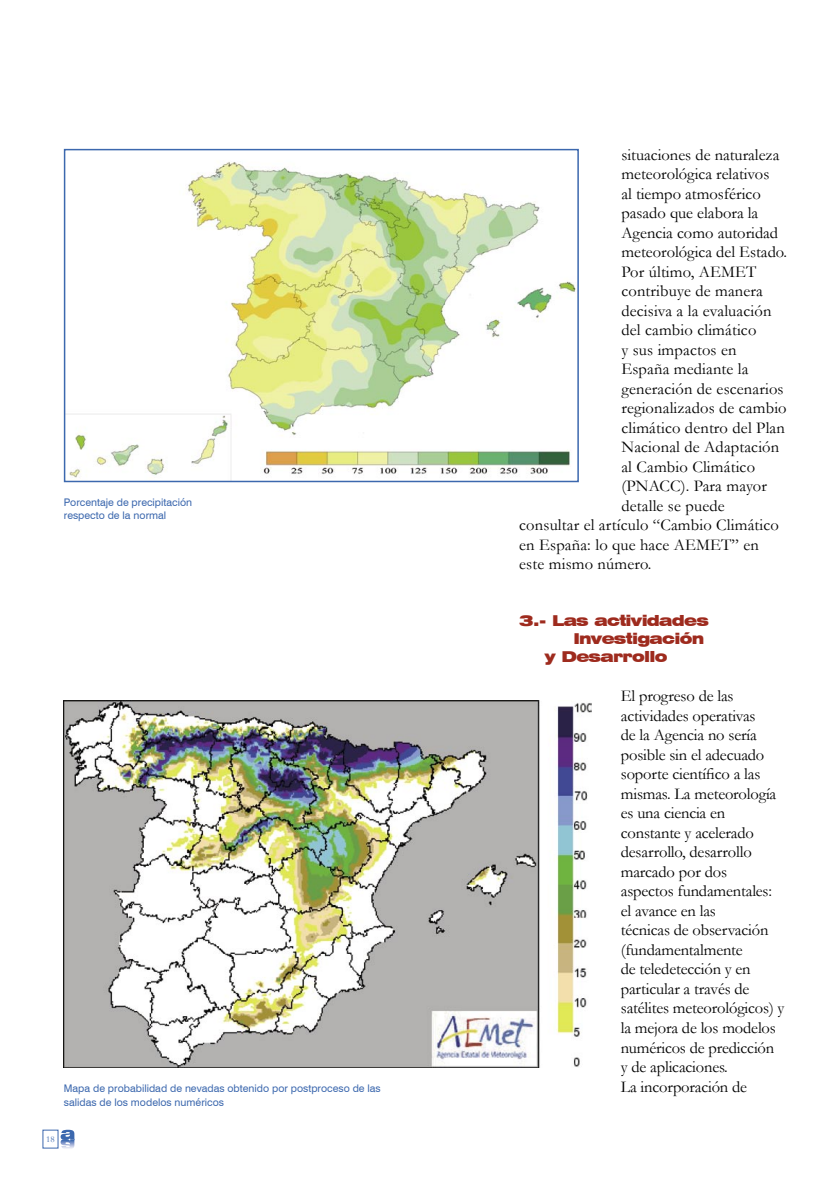
<style>
.page{position:relative;width:830px;height:1191px;background:#fff}
.page>*{position:absolute;margin:0;border:0;box-sizing:border-box;transform-origin:0 0}
.Texto_general{font:16.5px/19.5px "Garamond";color:#000}
.Ladillos{font:900 expanded 15px "Swiss 721 BT";letter-spacing:-.05em;color:#9e2b1e}
.Pie_de_Fotos{font:10.5px/13.5px "Swiss 721 BT";color:#3c68ae}
.t1{font:9px "Garamond";color:#3c68ae}
</style>
<div class="page">
<svg style="left:61px;top:1129px;width:14px;height:20px"></svg>
<img style="left:67px;top:162px;width:508px;height:316px">
<div style="left:64px;top:149px;width:514px;height:333px;border:2px solid #3c68ae"></div>
<img style="left:64px;top:700px;width:527px;height:367px">
<p class="Pie_de_Fotos" style="left:64px;top:495px;width:130px">Porcentaje de precipitación respecto de la normal</p>
<p class="Pie_de_Fotos" style="left:64px;top:1081px;width:318px">Mapa de probabilidad de nevadas obtenido por postproceso de las salidas de los modelos numéricos</p>
<p class="t1" style="left:46px;top:1133px;width:10px">18</p>
<p class="Texto_general" style="left:621px;top:144px;width:167px">situaciones de naturaleza meteorológica relativos<br>al tiempo atmosférico pasado que elabora la<br>Agencia como autoridad meteorológica del Estado.</p>
<p class="Texto_general" style="left:621px;top:261px;width:136px">Por último, AEMET</p>
<p class="Texto_general" style="left:621px;top:281px;width:143px">contribuye de manera</p>
<p class="Texto_general" style="left:621px;top:300px;width:151px">decisiva a la evaluación</p>
<p class="Texto_general" style="left:621px;top:320px;width:136px">del cambio climático</p>
<p class="Texto_general" style="left:621px;top:339px;width:117px">y sus impactos en</p>
<p class="Texto_general" style="left:621px;top:359px;width:129px">España mediante la</p>
<p class="Texto_general" style="left:621px;top:378px;width:164px">generación de escenarios</p>
<p class="Texto_general" style="left:621px;top:398px;width:167px">regionalizados de cambio</p>
<p class="Texto_general" style="left:621px;top:417px;width:165px">climático dentro del Plan</p>
<p class="Texto_general" style="left:621px;top:437px;width:159px">Nacional de Adaptación</p>
<p class="Texto_general" style="left:621px;top:456px;width:135px">al Cambio Climático</p>
<p class="Texto_general" style="left:621px;top:476px;width:147px">(PNACC). Para mayor</p>
<p class="Texto_general" style="left:621px;top:495px;width:105px">detalle se puede</p>
<p class="Texto_general" style="left:519px;top:515px;width:261px">consultar el artículo “Cambio Climático</p>
<p class="Texto_general" style="left:519px;top:534px;width:241px">en España: lo que hace AEMET” en</p>
<p class="Texto_general" style="left:519px;top:554px;width:134px">este mismo número.</p>
<p class="Ladillos" style="left:519px;top:612px;width:191px">3.- Las actividades</p>
<p class="Ladillos" style="left:573px;top:630px;width:132px">Investigación</p>
<p class="Ladillos" style="left:544px;top:648px;width:124px">y Desarrollo</p>
<p class="Texto_general" style="left:620px;top:686px;width:165px">El progreso de las actividades operativas<br>de la Agencia no sería posible sin el adecuado soporte científico a las mismas. La meteorología es una ciencia en constante y acelerado desarrollo, desarrollo marcado por dos<br>aspectos fundamentales: el avance en las<br>técnicas de observación (fundamentalmente<br>de teledetección y en particular a través de satélites meteorológicos) y la mejora de los modelos numéricos de predicción y de aplicaciones.<br>La incorporación de</p>
</div>
